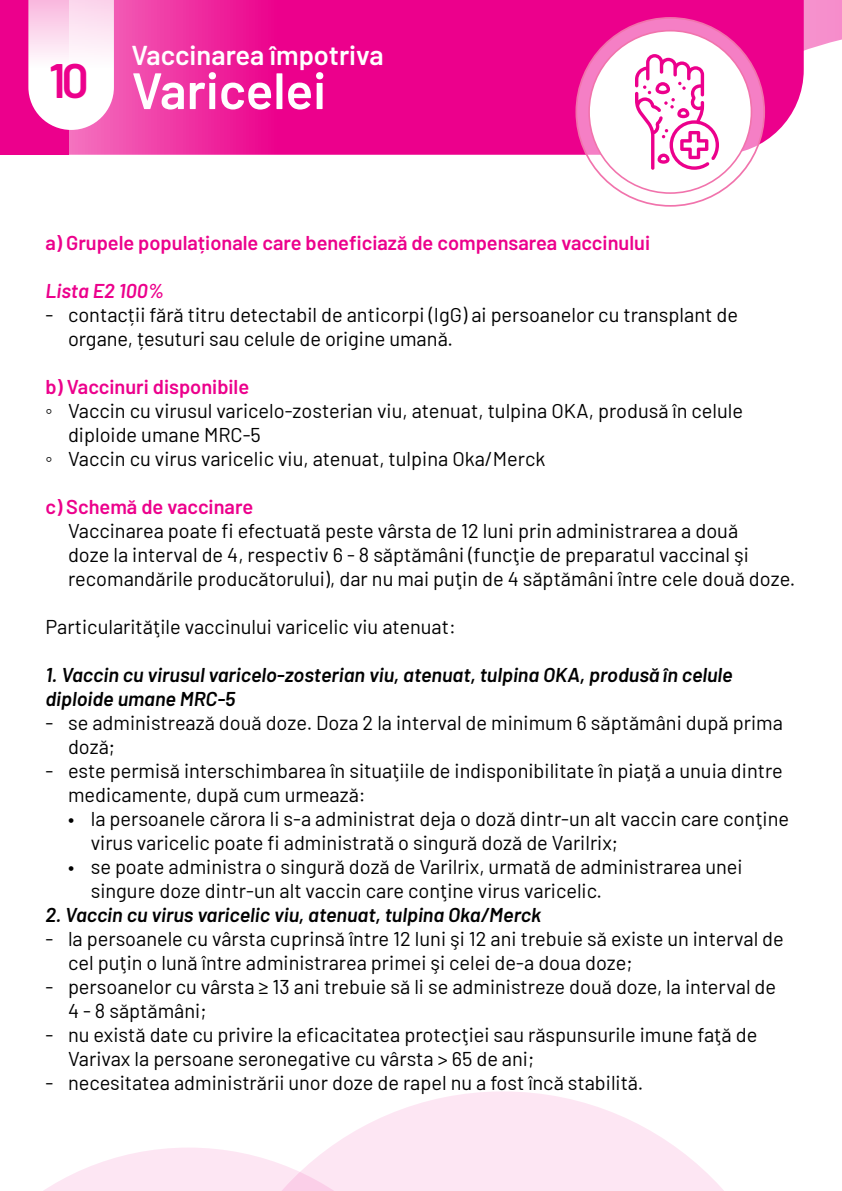
<style>
.page{position:relative;width:842px;height:1191px;background:#fff}
.page>*{position:absolute;margin:0;border:0;box-sizing:border-box;transform-origin:0 0}
.t1{font:600 51px "Barlow";color:#fff}
.t2{font:600 48.2px "Barlow";color:#ec008c}
.t3{font:600 27.2px "Barlow";color:#fff}
.t4{font:20px/24px "Barlow";color:#000}
.t5{font:italic 600 20px/24px "Barlow";color:#000}
.t6{font:600 20px "Barlow";color:#ec008c}
.t7{font:italic 600 20px "Barlow";color:#ec008c}
.s1{font-family:"Arial"}
</style>
<div class="page">
<svg style="left:804px;top:0;width:38px;height:51px;background:#f79dd2"></svg>
<svg style="left:69px;top:0;width:735px;height:155px;background:#ed1394"></svg>
<svg style="left:43px;top:1147px;width:164px;height:44px"></svg>
<svg style="left:207px;top:1091px;width:517px;height:100px;fill:#fde6f3"></svg>
<svg style="left:576px;top:18px;width:188px;height:188px;fill:#f57fc5"></svg>
<div style="left:589px;top:31px;width:162px;height:162px;background:#fff;border-radius:50%"></div>
<svg style="left:635px;top:54px;width:84px;height:116px"></svg>
<div style="left:0;top:0;width:69px;height:155px;background:#ec008c"></div>
<svg style="left:28px;top:0;width:86px;height:130px"></svg>
<h2 class="t2" style="left:49px;top:45px;width:42px">10</h2>
<h3 class="t3" style="left:132px;top:35px;width:254px">Vaccinarea împotriva</h3>
<h1 class="t1" style="left:132px;top:53px;width:196px">Varicelei</h1>
<p class="t6" style="left:45px;top:228px;width:606px">a) Grupele populaționale care beneficiază de compensarea vaccinului</p>
<p class="t7" style="left:45px;top:276px;width:120px">Lista E2 100%</p>
<p class="t4" style="left:68px;top:301px;width:671px;text-indent:-23px">- contacții fără titru detectabil de anticorpi (IgG) ai persoanelor cu transplant de organe, țesuturi sau celule de origine umană.</p>
<p class="t6" style="left:45px;top:372px;width:205px">b) Vaccinuri disponibile</p>
<p class="t4" style="left:45px;top:397px;width:699px"><span class="s1">◦</span> Vaccin cu virusul varicelo-zosterian viu, atenuat, tulpina OKA, produsă în celule</p>
<p class="t4" style="left:68px;top:421px;width:194px">diploide umane MRC-5</p>
<p class="t4" style="left:45px;top:445px;width:502px"><span class="s1">◦</span> Vaccin cu virus varicelic viu, atenuat, tulpina Oka/Merck</p>
<p class="t6" style="left:45px;top:492px;width:209px">c) Schemă de vaccinare</p>
<p class="t4" style="left:68px;top:517px;width:729px">Vaccinarea poate fi efectuată peste vârsta de 12 luni prin administrarea a două<br>doze la interval de 4, respectiv 6 - 8 săptămâni (funcţie de preparatul vaccinal şi recomandările producătorului), dar nu mai puţin de 4 săptămâni între cele două doze.</p>
<p class="t4" style="left:45px;top:613px;width:412px">Particularităţile vaccinului varicelic viu atenuat:</p>
<p class="t5" style="left:45px;top:661px;width:689px">1. Vaccin cu virusul varicelo-zosterian viu, atenuat, tulpina OKA, produsă în celule diploide umane MRC-5</p>
<p class="t4" style="left:68px;top:709px;width:716px;text-indent:-23px">- se administrează două doze. Doza 2 la interval de minimum 6 săptămâni după prima doză;</p>
<p class="t4" style="left:68px;top:757px;width:716px;text-indent:-23px">- este permisă interschimbarea în situaţiile de indisponibilitate în piaţă a unuia dintre medicamente, după cum urmează:</p>
<p class="t4" style="left:91px;top:805px;width:700px;text-indent:-23px">• la persoanele cărora li s-a administrat deja o doză dintr-un alt vaccin care conţine virus varicelic poate fi administrată o singură doză de Varilrix;</p>
<p class="t4" style="left:91px;top:853px;width:653px;text-indent:-23px">• se poate administra o singură doză de Varilrix, urmată de administrarea unei singure doze dintr-un alt vaccin care conţine virus varicelic.</p>
<p class="t5" style="left:45px;top:901px;width:497px">2. Vaccin cu virus varicelic viu, atenuat, tulpina Oka/Merck</p>
<p class="t4" style="left:68px;top:925px;width:717px;text-indent:-23px">- la persoanele cu vârsta cuprinsă între 12 luni şi 12 ani trebuie să existe un interval de cel puţin o lună între administrarea primei şi celei de-a doua doze;</p>
<p class="t4" style="left:68px;top:973px;width:710px;text-indent:-23px">- persoanelor cu vârsta ≥ 13 ani trebuie să li se administreze două doze, la interval de<br>4 - 8 săptămâni;</p>
<p class="t4" style="left:68px;top:1021px;width:691px;text-indent:-23px">- nu există date cu privire la eficacitatea protecţiei sau răspunsurile imune faţă de<br>Varivax la persoane seronegative cu vârsta &gt; 65 de ani;</p>
<p class="t4" style="left:45px;top:1069px;width:599px">- necesitatea administrării unor doze de rapel nu a fost încă stabilită.</p>
</div>
